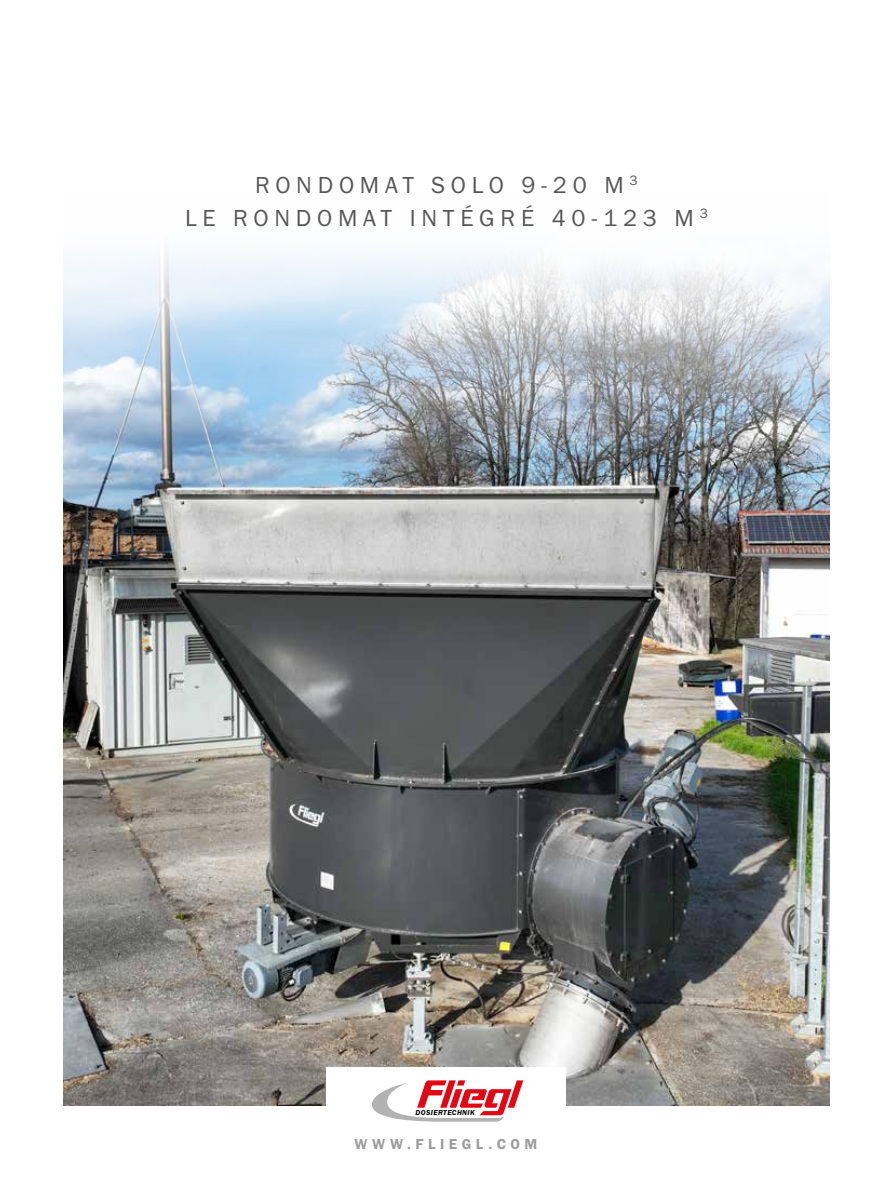
<style>
.page{position:relative;width:893px;height:1191px;background:#fff}
.page>*{position:absolute;margin:0;border:0;box-sizing:border-box;transform-origin:0 0}
.t1{font:24px/33px "Franklin Gothic URW Boo";letter-spacing:.24em;color:#575756;text-align:center}
.t2{font:14.85px "Franklin Gothic URW Dem";letter-spacing:.3em;color:#9d9d9c}
.t3{font:7.5px "Franklin Gothic URW Dem Ita";letter-spacing:.05em;color:#000}
</style>
<div class="page">
<img style="left:64px;top:349px;width:765px;height:757px">
<div style="left:326px;top:1067px;width:239px;height:92px;background:#fff"></div>
<svg style="left:63px;top:251px;width:767px;height:98px"></svg>
<svg style="left:372px;top:1080px;width:151px;height:41px"></svg>
<p class="t1" style="left:185px;top:168px;width:524px">RONDOMAT SOLO 9-20 M <sup>3<br></sup>LE RONDOMAT INTÉGRÉ 40-123 M <sup>3</sup></p>
<p class="t3" style="left:416px;top:1107px;width:61px">DOSIERTECHNIK</p>
<p class="t2" style="left:354px;top:1135px;width:184px">WWW.FLIEGL.COM</p>
</div>
